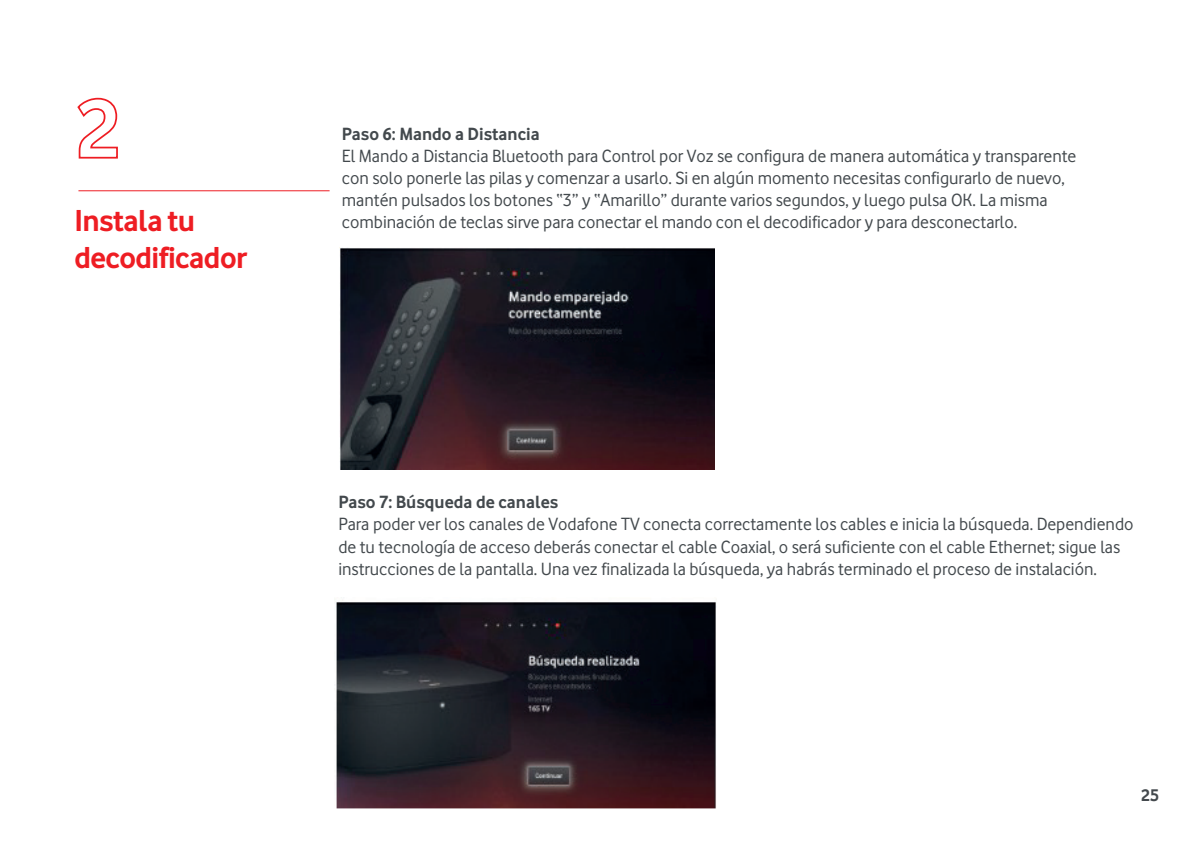
<style>
.page{position:relative;width:1201px;height:849px;background:#fff}
.page>*{position:absolute;margin:0;border:0;box-sizing:border-box;transform-origin:0 0}
.t1{font:700 31.5px/37.8px "Vodafone Rg";letter-spacing:-.02em;color:#ee1d23}
.t2{font:18.38px/22.1px "Vodafone Rg";color:#43494d}
.t3{font:700 18.38px "Vodafone Rg";color:#43494d}
.t4{font:700 17.5px "Vodafone Rg";color:#43494d}
</style>
<div class="page">
<svg style="left:77px;top:97px;width:41px;height:62px"></svg>
<hr style="left:78px;top:190px;width:251px;height:1px;background:#ee1d23">
<img style="left:340px;top:248px;width:374px;height:222px">
<img style="left:336px;top:600px;width:380px;height:209px">
<h1 class="t1" style="left:74px;top:201px;width:174px">Instala tu decodificador</h1>
<p class="t3" style="left:342px;top:123px;width:199px">Paso 6: Mando a Distancia</p>
<p class="t2" style="left:342px;top:145px;width:736px">El Mando a Distancia Bluetooth para Control por Voz se configura de manera automática y transparente con solo ponerle las pilas y comenzar a usarlo. Si en algún momento necesitas configurarlo de nuevo, mantén pulsados los botones “3” y “Amarillo” durante varios segundos, y luego pulsa OK. La misma combinación de teclas sirve para conectar el mando con el decodificador y para desconectarlo.</p>
<p class="t3" style="left:338px;top:491px;width:221px">Paso 7: Búsqueda de canales</p>
<p class="t2" style="left:338px;top:513px;width:796px">Para poder ver los canales de Vodafone TV conecta correctamente los cables e inicia la búsqueda. Dependiendo de tu tecnología de acceso deberás conectar el cable Coaxial, o será suficiente con el cable Ethernet; sigue las instrucciones de la pantalla. Una vez finalizada la búsqueda, ya habrás terminado el proceso de instalación.</p>
<p class="t4" style="left:1141px;top:785px;width:19px">25</p>
</div>
